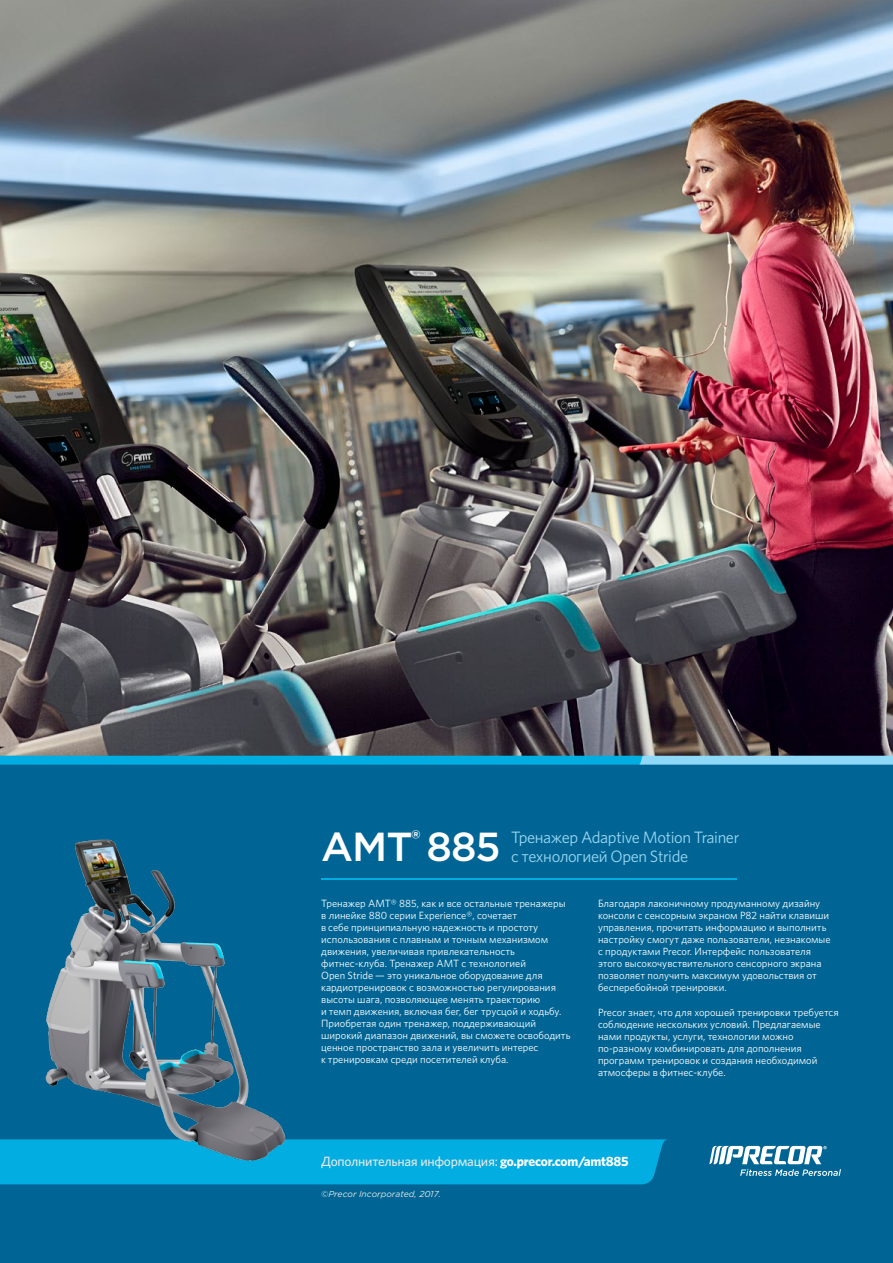
<style>
.page{position:relative;width:893px;height:1263px;background:#006594}
.page>*{position:absolute;margin:0;border:0;box-sizing:border-box;transform-origin:0 0}
.t1{font:500 40.5px "Gotham";letter-spacing:-.025em;color:#fff}
.t2{font:16.5px/19px "Whitney";letter-spacing:-.025em;color:#9bd6f1}
.t3{font:500 13.5px "Whitney";letter-spacing:-.02em;color:#e5e6e5}
.t4{font:10.5px/12px "Whitney";color:#fff}
.t5{font:italic 8.7px "Gotham";color:#e5e6e5}
.s1{font-weight:700;color:#fff}
</style>
<div class="page">
<div style="left:0;top:1139px;width:667px;height:45px;background:#02ade1"></div>
<svg style="left:709px;top:1146px;width:132px;height:30px"></svg>
<img style="left:0;top:0;width:893px;height:756px">
<svg style="left:0;top:756px;width:893px;height:9px;background:#27b5e4"></svg>
<img style="left:24px;top:839px;width:301px;height:341px">
<hr style="left:321px;top:878px;width:416px;height:2px;background:#02ade1">
<h1 class="t1" style="left:321px;top:820px;width:181px">AMT<sup>®</sup> 885</h1>
<h2 class="t2" style="left:511px;top:828px;width:230px">Тренажер Adaptive Motion Trainer с технологией Open Stride</h2>
<p class="t4" style="left:321px;top:897px;width:251px">Тренажер AMT® 885, как и все остальные тренажеры в линейке 880 серии Experience®, сочетает<br>в себе принципиальную надежность и простоту использования с плавным и точным механизмом движения, увеличивая привлекательность фитнес‑клуба. Тренажер AMT с технологией<br>Open Stride — это уникальное оборудование для кардиотренировок с возможностью регулирования высоты шага, позволяющее менять траекторию<br>и темп движения, включая бег, бег трусцой и ходьбу.<br>Приобретая один тренажер, поддерживающий широкий диапазон движений, вы сможете освободить ценное пространство зала и увеличить интерес<br>к тренировкам среди посетителей клуба.</p>
<p class="t4" style="left:598px;top:897px;width:234px">Благодаря лаконичному продуманному дизайну консоли с сенсорным экраном P82 найти клавиши управления, прочитать информацию и выполнить настройку смогут даже пользователи, незнакомые с продуктами Precor. Интерфейс пользователя этого высокочувствительного сенсорного экрана позволяет получить максимум удовольствия от бесперебойной тренировки.</p>
<p class="t4" style="left:598px;top:1006px;width:242px">Precor знает, что для хорошей тренировки требуется соблюдение нескольких условий. Предлагаемые нами продукты, услуги, технологии можно по‑разному комбинировать для дополнения программ тренировок и создания необходимой атмосферы в фитнес-клубе.</p>
<p class="t3" style="left:321px;top:1152px;width:309px">Дополнительная информация: <span class="s1">go.precor.com/amt885</span></p>
<p class="t5" style="left:321px;top:1189px;width:121px">©Precor Incorporated, 2017.</p>
</div>
